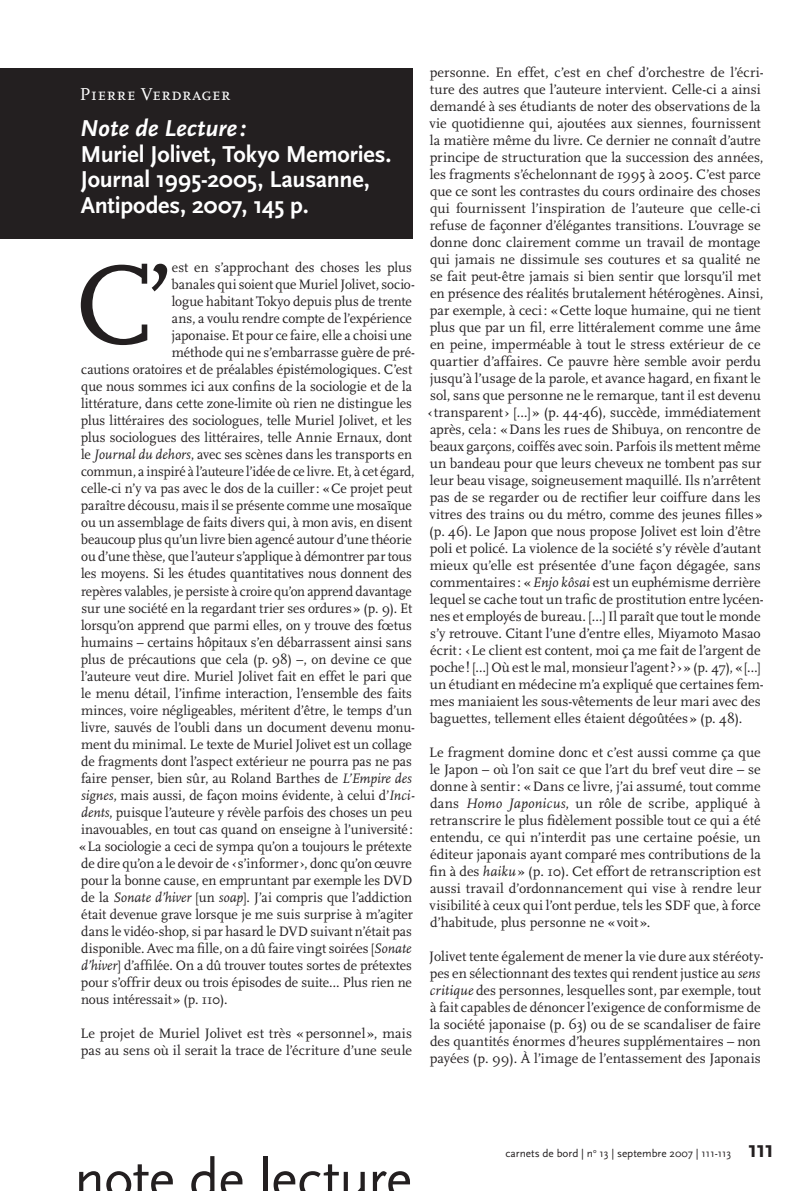
<style>
.page{position:relative;width:808px;height:1191px;background:#fff}
.page>*{position:absolute;margin:0;border:0;box-sizing:border-box;transform-origin:0 0}
.t1{font:57px "Scala Sans";letter-spacing:-.015em;color:#231f20}
.t2{font:700 24px/25.5px "Scala Sans";letter-spacing:-.01em;color:#fff}
.t3{font:italic 700 24px "Scala Sans";letter-spacing:-.005em;color:#fff}
.t4{font:700 24px "Scala Sans";color:#231f20}
.t5{font:18px "Scala Caps";letter-spacing:.005em;color:#fff}
.t6{font:14.25px/17px "Scala";letter-spacing:-.005em;color:#231f20}
.t7{font:14.25px "Scala";letter-spacing:-.005em;color:#231f20;scale:.95 1}
.t8{font:14.25px "Scala";letter-spacing:-.005em;color:#231f20;scale:.96 1}
.t9{font:11.25px "Scala Sans";color:#231f20}
.s1{font-style:italic}
</style>
<div class="page">
<div style="left:0;top:68px;width:412px;height:170px;background:#231f20"></div>
<svg style="left:81px;top:264px;width:86px;height:81px"></svg>
<p class="t5" style="left:80px;top:84px;width:152px">Pierre Verdrager</p>
<h2 class="t3" style="left:80px;top:115px;width:167px">Note de Lecture :</h2>
<h2 class="t2" style="left:80px;top:142px;width:312px">Muriel Jolivet, Tokyo Memories.<br>Journal 1995-2005, Lausanne,<br>Antipodes, 2007, 145 p.</h2>
<p class="t6" style="left:172px;top:259px;width:241px">est en s’approchant des choses les plus</p>
<p class="t6" style="left:172px;top:276px;width:245px">banales qui soient que Muriel Jolivet, socio-</p>
<p class="t6" style="left:172px;top:293px;width:242px">logue habitant Tokyo depuis plus de trente</p>
<p class="t6" style="left:172px;top:310px;width:241px">ans, a voulu rendre compte de l’expérience</p>
<p class="t6" style="left:172px;top:327px;width:242px">japonaise. Et pour ce faire, elle a choisi une</p>
<p class="t6" style="left:172px;top:344px;width:245px">méthode qui ne s’embarrasse guère de pré-</p>
<p class="t6" style="left:81px;top:361px;width:332px">cautions oratoires et de préalables épistémologiques. C’est</p>
<p class="t6" style="left:81px;top:378px;width:332px">que nous sommes ici aux confins de la sociologie et de la</p>
<p class="t6" style="left:81px;top:395px;width:332px">littérature, dans cette zone-limite où rien ne distingue les</p>
<p class="t6" style="left:81px;top:412px;width:333px">plus littéraires des sociologues, telle Muriel Jolivet, et les</p>
<p class="t6" style="left:81px;top:429px;width:333px">plus sociologues des littéraires, telle Annie Ernaux, dont</p>
<p class="t6" style="left:81px;top:446px;width:333px">le <span class="s1">Journal du dehors</span>, avec ses scènes dans les transports en</p>
<p class="t7" style="left:81px;top:464px;width:352px">commun, a inspiré à l’auteure l’idée de ce livre. Et, à cet égard,</p>
<p class="t6" style="left:81px;top:480px;width:332px">celle-ci n’y va pas avec le dos de la cuiller: «Ce projet peut</p>
<p class="t6" style="left:81px;top:497px;width:332px">paraître décousu, mais il se présente comme une mosaïque</p>
<p class="t6" style="left:81px;top:514px;width:332px">ou un assemblage de faits divers qui, à mon avis, en disent</p>
<p class="t6" style="left:81px;top:531px;width:332px">beaucoup plus qu’un livre bien agencé autour d’une théorie</p>
<p class="t8" style="left:81px;top:549px;width:346px">ou d’une thèse, que l’auteur s’applique à démontrer par tous</p>
<p class="t6" style="left:81px;top:565px;width:332px">les moyens. Si les études quantitatives nous donnent des</p>
<p class="t7" style="left:81px;top:583px;width:350px">repères valables, je persiste à croire qu’on apprend davantage</p>
<p class="t6" style="left:81px;top:599px;width:332px">sur une société en la regardant trier ses ordures» (p. 9). Et</p>
<p class="t6" style="left:81px;top:616px;width:332px">lorsqu’on apprend que parmi elles, on y trouve des fœtus</p>
<p class="t6" style="left:81px;top:633px;width:332px">humains – certains hôpitaux s’en débarrassent ainsi sans</p>
<p class="t6" style="left:81px;top:650px;width:332px">plus de précautions que cela (p. 98) –, on devine ce que</p>
<p class="t6" style="left:81px;top:667px;width:332px">l’auteure veut dire. Muriel Jolivet fait en effet le pari que</p>
<p class="t6" style="left:81px;top:684px;width:332px">le menu détail, l’infime interaction, l’ensemble des faits</p>
<p class="t6" style="left:81px;top:701px;width:332px">minces, voire négligeables, méritent d’être, le temps d’un</p>
<p class="t6" style="left:81px;top:718px;width:335px">livre, sauvés de l’oubli dans un document devenu monu-</p>
<p class="t6" style="left:81px;top:736px;width:332px">ment du minimal. Le texte de Muriel Jolivet est un collage</p>
<p class="t6" style="left:81px;top:753px;width:332px">de fragments dont l’aspect extérieur ne pourra pas ne pas</p>
<p class="t6" style="left:81px;top:770px;width:332px">faire penser, bien sûr, au Roland Barthes de <span class="s1">L’Empire des</span></p>
<p class="t6" style="left:81px;top:787px;width:335px"><span class="s1">signes</span>, mais aussi, de façon moins évidente, à celui d’<span class="s1">Inci-</span></p>
<p class="t6" style="left:81px;top:804px;width:333px"><span class="s1">dents</span>, puisque l’auteure y révèle parfois des choses un peu</p>
<p class="t6" style="left:81px;top:821px;width:333px">inavouables, en tout cas quand on enseigne à l’université:</p>
<p class="t6" style="left:79px;top:838px;width:334px">«La sociologie a ceci de sympa qu’on a toujours le prétexte</p>
<p class="t6" style="left:81px;top:855px;width:332px">de dire qu’on a le devoir de ‹ s’informer›, donc qu’on œuvre</p>
<p class="t6" style="left:81px;top:872px;width:333px">pour la bonne cause, en empruntant par exemple les DVD</p>
<p class="t6" style="left:81px;top:889px;width:332px">de la <span class="s1">Sonate d’hiver</span> [un <span class="s1">soap</span>]. J’ai compris que l’addiction</p>
<p class="t6" style="left:81px;top:906px;width:333px">était devenue grave lorsque je me suis surprise à m’agiter</p>
<p class="t6" style="left:81px;top:923px;width:332px">dans le vidéo-shop, si par hasard le DVD suivant n’était pas</p>
<p class="t6" style="left:81px;top:940px;width:332px">disponible. Avec ma fille, on a dû faire vingt soirées [<span class="s1">Sonate</span></p>
<p class="t6" style="left:81px;top:957px;width:332px"><span class="s1">d’hiver</span>] d’affilée. On a dû trouver toutes sortes de prétextes</p>
<p class="t6" style="left:81px;top:974px;width:332px">pour s’offrir deux ou trois épisodes de suite… Plus rien ne</p>
<p class="t6" style="left:81px;top:991px;width:148px">nous intéressait» (p. 110).</p>
<p class="t6" style="left:80px;top:1025px;width:333px">Le projet de Muriel Jolivet est très «personnel», mais pas au sens où il serait la trace de l’écriture d’une seule</p>
<p class="t6" style="left:427px;top:64px;width:338px">personne. En effet, c’est en chef d’orchestre de l’écri&shy;ture des autres que l’auteure intervient. Celle-ci a ainsi demandé à ses étudiants de noter des observations de la vie quotidienne qui, ajoutées aux siennes, fournissent la matière même du livre. Ce dernier ne connaît d’autre principe de structuration que la succession des années, les fragments s’échelonnant de 1995 à 2005. C’est parce que ce sont les contrastes du cours ordinaire des choses qui fournissent l’inspiration de l’auteure que celle-ci refuse de façonner d’élégantes transitions. L’ouvrage se donne donc clairement comme un travail de montage qui jamais ne dissimule ses coutures et sa qualité ne se fait peut-être jamais si bien sentir que lorsqu’il met en présence des réalités brutalement hétérogènes. Ainsi, par exemple, à ceci: «Cette loque humaine, qui ne tient plus que par un fil, erre littéralement comme une âme en peine, imperméable à tout le stress extérieur de ce quartier d’affaires. Ce pauvre hère semble avoir perdu jusqu’à l’usage de la parole, et avance hagard, en fixant le sol, sans que personne ne le remarque, tant il est devenu ‹transparent› […]» (p. 44-46), succède, immédiatement après, cela : «Dans les rues de Shibuya, on rencontre de beaux garçons, coiffés avec soin. Parfois ils mettent même un bandeau pour que leurs cheveux ne tombent pas sur leur beau visage, soigneusement maquillé. Ils n’arrêtent pas de se regarder ou de rectifier leur coiffure dans les vitres des trains ou du métro, comme des jeunes filles» (p. 46). Le Japon que nous propose Jolivet est loin d’être poli et policé. La violence de la société s’y révèle d’autant mieux qu’elle est présentée d’une façon dégagée, sans commentaires : «<span class="s1">Enjo kôsai</span> est un euphémisme derrière lequel se cache tout un trafic de prostitution entre lycéen&shy;nes et employés de bureau. […] Il paraît que tout le monde s’y retrouve. Citant l’une d’entre elles, Miyamoto Masao écrit: ‹Le client est content, moi ça me fait de l’argent de poche! […] Où est le mal, monsieur l’agent ? ›» (p. 47), «[…] un étudiant en médecine m’a expliqué que certaines fem&shy;mes maniaient les sous-vêtements de leur mari avec des baguettes, tellement elles étaient dégoûtées» (p. 48).</p>
<p class="t6" style="left:429px;top:744px;width:334px;text-align:justify">Le fragment domine donc et c’est aussi comme ça que le Japon – où l’on sait ce que l’art du bref veut dire – se donne à sentir: «Dans ce livre, j’ai assumé, tout comme dans <span class="s1">Homo Japonicus</span>, un rôle de scribe, appliqué à retranscrire le plus fidèlement possible tout ce qui a été entendu, ce qui n’interdit pas une certaine poésie, un éditeur japonais ayant comparé mes contributions de la fin à des <span class="s1">haiku</span>» (p. 10). Cet effort de retranscription est aussi travail d’ordonnancement qui vise à rendre leur visibilité à ceux qui l’ont perdue, tels les SDF que, à force d’habitude, plus personne ne « voit ».</p>
<p class="t6" style="left:429px;top:948px;width:336px">Jolivet tente également de mener la vie dure aux stéréoty&shy;pes en sélectionnant des textes qui rendent justice au <span class="s1">sens critique</span> des personnes, lesquelles sont, par exemple, tout à fait capables de dénoncer l’exigence de conformisme de la société japonaise (p. 63) ou de se scandaliser de faire des quantités énormes d’heures supplémentaires – non payées (p. 99). À l’image de l’entassement des Japonais</p>
<h1 class="t1" style="left:74px;top:1148px;width:339px">note de lecture</h1>
<p class="t9" style="left:506px;top:1147px;width:227px">carnets de bord | n<sup>o</sup> 13 | septembre 2007 | 111-113</p>
<h2 class="t4" style="left:748px;top:1136px;width:28px">111</h2>
</div>
